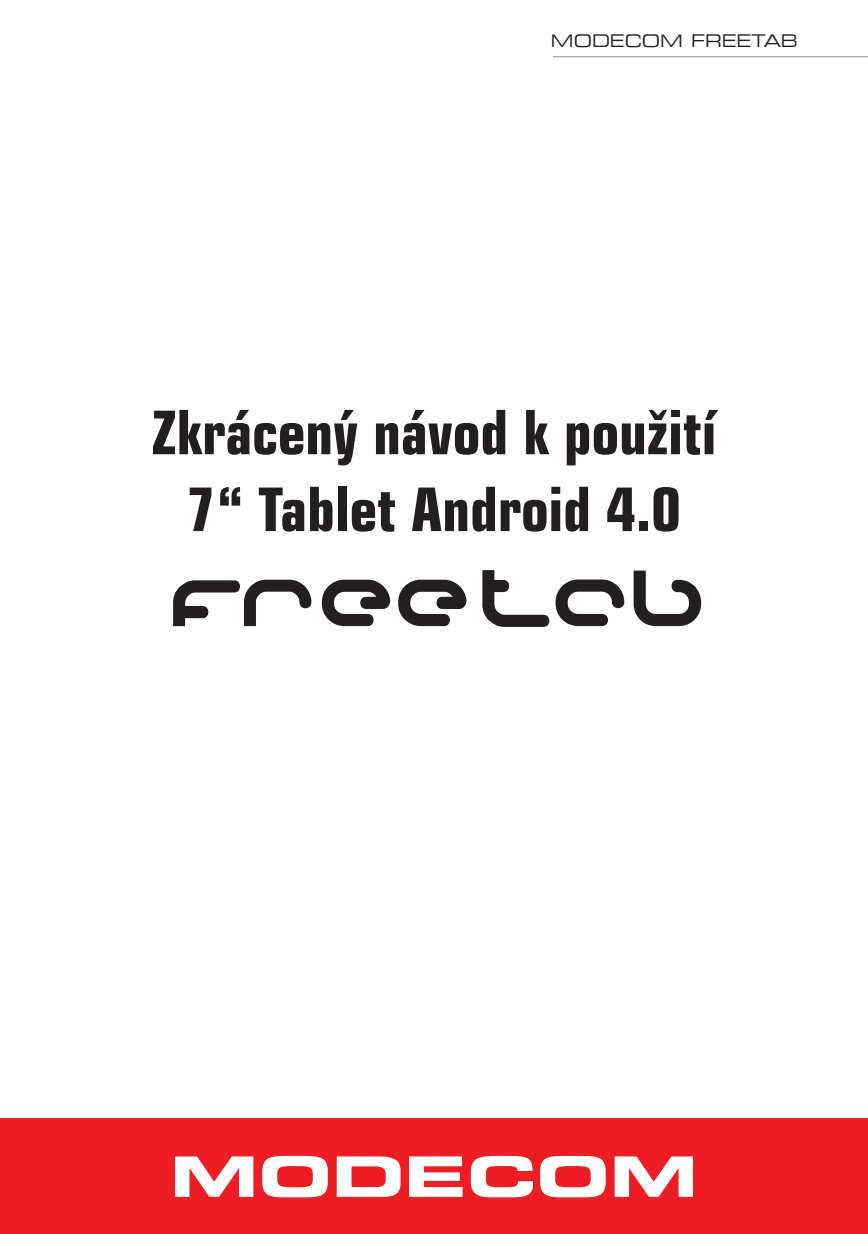
<style>
.page{position:relative;width:868px;height:1234px;background:#fff}
.page>*{position:absolute;margin:0;border:0;box-sizing:border-box;transform-origin:0 0}
.Normalny{font:700 60px "Square 721 Cn EU";color:#231f20}
.t1{font:700 55.5px "Square 721 Ex EU";color:#fff;scale:1.2 1}
.t2{font:17.4px "Square 721 Ex EU";color:#231f20}
</style>
<div class="page">
<div style="left:0;top:1117px;width:867px;height:116px;background:#ee1d23"></div>
<svg style="left:322px;top:579px;width:68px;height:47px"></svg>
<svg style="left:398px;top:579px;width:68px;height:47px"></svg>
<svg style="left:173px;top:579px;width:138px;height:47px"></svg>
<svg style="left:482px;top:570px;width:67px;height:56px"></svg>
<svg style="left:555px;top:579px;width:69px;height:47px"></svg>
<svg style="left:633px;top:570px;width:68px;height:56px"></svg>
<p class="t2" style="left:551px;top:30px;width:248px">MODECOM FREETAB</p>
<p class="Normalny" style="left:152px;top:394px;width:566px">Zkrácený návod k použití</p>
<p class="Normalny" style="left:187px;top:471px;width:495px">7“ Tablet Android 4.0</p>
<p class="t1" style="left:170px;top:1143px;width:441px">MODECOM</p>
</div>
